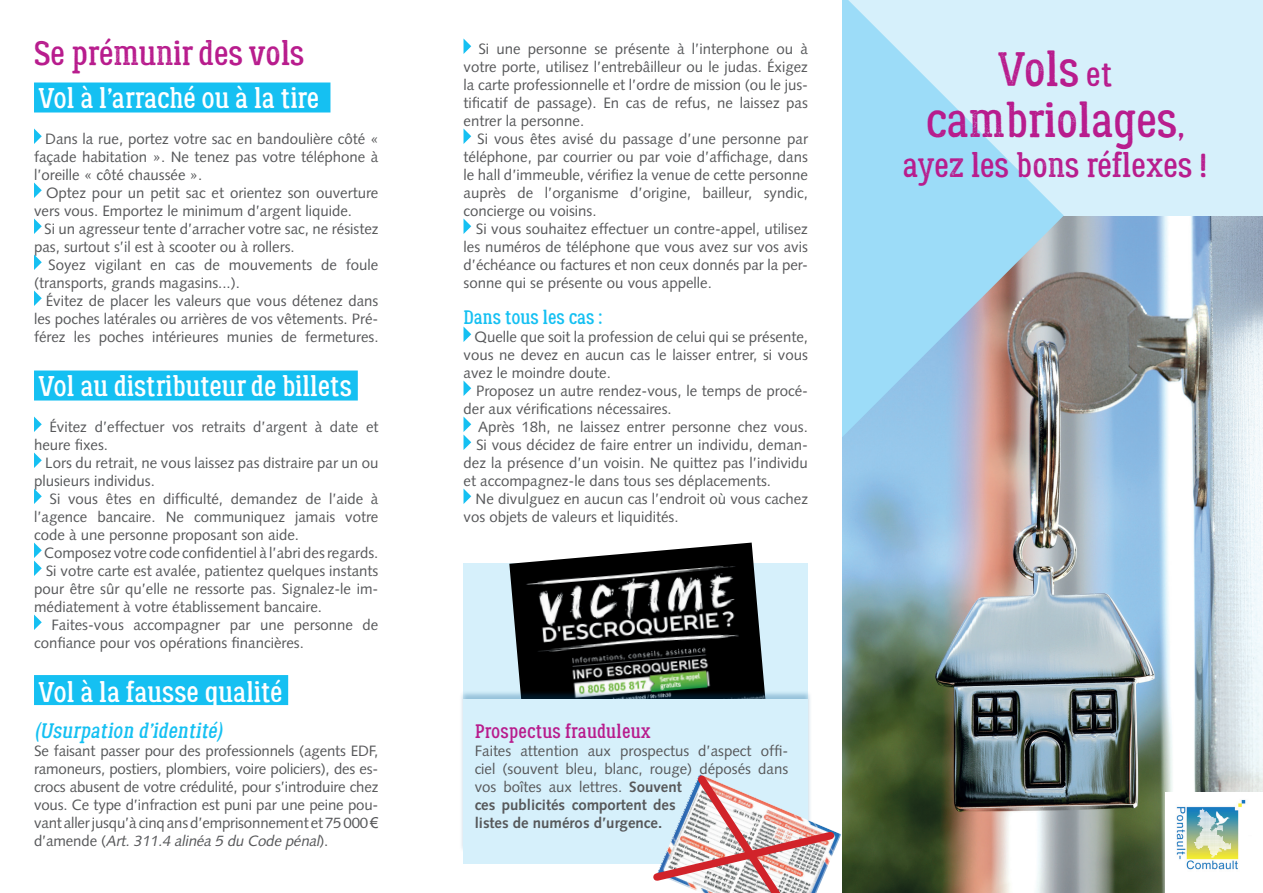
<style>
.page{position:relative;width:1263px;height:893px;background:#fff}
.page>*{position:absolute;margin:0;border:0;box-sizing:border-box;transform-origin:0 0}
.t1{font:48px/51px "Lumberjack Rough";color:#b81c8d;text-align:center}
.t2{font:33.75px "Lumberjack Rough";color:#b81c8d}
.t3{font:28.5px "Lumberjack";color:#fff}
.t4{font:italic 21px "Lumberjack";color:#15c0f2}
.t5{font:19.5px "Lumberjack";letter-spacing:.01em;color:#b81c8d}
.t6{font:19.5px "Lumberjack";color:#15c0f2}
.t7{font:15px/18px "Syntax";color:#57585a;text-align:justify}
.s1{font-family:"Arial"}
.s2{font-style:italic}
.s3{font-weight:700}
.s4{font-size:33.75px}
</style>
<div class="page">
<img style="left:842px;top:216px;width:421px;height:677px">
<div style="left:803px;top:0;width:460px;height:216px;background:#d6f0fb"></div>
<svg style="left:841px;top:0;width:223px;height:437px;fill:#9cdcf8"></svg>
<div style="left:1165px;top:792px;width:98px;height:101px;background:#fff"></div>
<img style="left:1176px;top:799px;width:70px;height:71px">
<div style="left:421px;top:0;width:420px;height:893px;background:#fff"></div>
<svg style="left:463px;top:38px;width:8px;height:16px"></svg>
<svg style="left:463px;top:128px;width:8px;height:16px"></svg>
<svg style="left:463px;top:218px;width:8px;height:16px"></svg>
<svg style="left:463px;top:326px;width:8px;height:16px"></svg>
<svg style="left:463px;top:380px;width:8px;height:16px"></svg>
<svg style="left:463px;top:416px;width:8px;height:34px"></svg>
<svg style="left:463px;top:488px;width:8px;height:16px"></svg>
<div style="left:34px;top:83px;width:296px;height:30px;background:#15c0f2"></div>
<div style="left:34px;top:371px;width:324px;height:30px;background:#15c0f2"></div>
<div style="left:34px;top:675px;width:254px;height:30px;background:#15c0f2"></div>
<svg style="left:34px;top:128px;width:8px;height:16px"></svg>
<svg style="left:34px;top:182px;width:8px;height:16px"></svg>
<svg style="left:34px;top:218px;width:8px;height:16px"></svg>
<svg style="left:34px;top:254px;width:8px;height:16px"></svg>
<svg style="left:34px;top:290px;width:8px;height:16px"></svg>
<svg style="left:34px;top:416px;width:8px;height:16px"></svg>
<svg style="left:34px;top:452px;width:8px;height:16px"></svg>
<svg style="left:34px;top:488px;width:8px;height:16px"></svg>
<svg style="left:34px;top:542px;width:8px;height:34px"></svg>
<svg style="left:34px;top:614px;width:8px;height:16px"></svg>
<div style="left:463px;top:563px;width:345px;height:301px;background:#d6f0fb"></div>
<img style="left:509px;top:543px;width:256px;height:147px">
<div style="left:459px;top:690px;width:353px;height:163px;background:#00558d;opacity:.3"></div>
<div style="left:463px;top:699px;width:345px;height:153px;background:#d6f0fb"></div>
<svg style="left:648px;top:769px;width:191px;height:124px"></svg>
<h2 class="t2" style="left:34px;top:32px;width:272px">Se prémunir des vols</h2>
<h3 class="t3" style="left:39px;top:81px;width:282px">Vol à l’arraché ou à la tire</h3>
<p class="t7" style="left:34px;top:130px;width:346px;text-indent:11px">Dans la rue, portez votre sac en bandoulière côté « façade habitation ». Ne tenez pas votre téléphone à l’oreille « côté chaussée ».</p>
<p class="t7" style="left:34px;top:184px;width:346px;text-indent:12px">Optez pour un petit sac et orientez son ouverture vers vous. Emportez le minimum d’argent liquide.</p>
<p class="t7" style="left:34px;top:220px;width:346px;text-indent:10px">Si un agresseur tente d’arracher votre sac, ne résistez pas, surtout s’il est à scooter ou à rollers.</p>
<p class="t7" style="left:34px;top:256px;width:346px;text-indent:14px">Soyez vigilant en cas de mouvements de foule (transports, grands magasins...).</p>
<p class="t7" style="left:34px;top:292px;width:346px;text-indent:12px">Évitez de placer les valeurs que vous détenez dans les poches latérales ou arrières de vos vêtements. Pré&shy;férez les poches intérieures munies de fermetures.</p>
<h3 class="t3" style="left:39px;top:369px;width:315px">Vol au distributeur de billets</h3>
<p class="t7" style="left:34px;top:418px;width:346px;text-indent:15px">Évitez d’effectuer vos retraits d’argent à date et heure fixes.</p>
<p class="t7" style="left:34px;top:454px;width:346px;text-indent:11px">Lors du retrait, ne vous laissez pas distraire par un ou plusieurs individus.</p>
<p class="t7" style="left:34px;top:490px;width:346px;text-indent:16px">Si vous êtes en difficulté, demandez de l’aide à l’agence bancaire. Ne communiquez jamais votre code à une personne proposant son aide.</p>
<p class="t7" style="left:44px;top:544px;width:336px">Composez votre code confidentiel à l’abri des regards.</p>
<p class="t7" style="left:46px;top:562px;width:334px">Si votre carte est avalée, patientez quelques instants</p>
<p class="t7" style="left:34px;top:580px;width:346px">pour être sûr qu’elle ne ressorte pas. Signalez-le im-</p>
<p class="t7" style="left:34px;top:598px;width:290px">médiatement à votre établissement bancaire.</p>
<p class="t7" style="left:51px;top:616px;width:329px">Faites-vous accompagner par une personne de</p>
<p class="t7" style="left:34px;top:634px;width:271px">confiance pour vos opérations financières.</p>
<h3 class="t3" style="left:39px;top:675px;width:245px">Vol à la fausse qualité</h3>
<h3 class="t4" style="left:34px;top:718px;width:195px">(Usurpation d’identité)</h3>
<p class="t7" style="left:34px;top:742px;width:346px">Se faisant passer pour des professionnels (agents EDF, ramoneurs, postiers, plombiers, voire policiers), des es&shy;crocs abusent de votre crédulité, pour s’introduire chez vous. Ce type d’infraction est puni par une peine pou&shy;vant aller jusqu’à cinq ans d’emprisonnement et 75 000 <span class="s1">€ </span>d ’ a m e n d e (<span class="s2">Art.311.4 alinéa 5 du Code pénal</span>) .</p>
<p class="t7" style="left:463px;top:40px;width:346px;text-indent:15px">Si une personne se présente à l’interphone ou à votre porte, utilisez l’entrebâilleur ou le judas. Éxigez la carte professionnelle et l’ordre de mission (ou le jus&shy;tificatif de passage). En cas de refus, ne laissez pas entrer la personne.</p>
<p class="t7" style="left:463px;top:130px;width:346px;text-indent:14px">Si vous êtes avisé du passage d’une personne par téléphone, par courrier ou par voie d’affichage, dans le hall d’immeuble, vérifiez la venue de cette personne auprès de l’organisme d’origine, bailleur, syndic, concierge ou voisins.</p>
<p class="t7" style="left:463px;top:220px;width:346px;text-indent:12px">Si vous souhaitez effectuer un contre-appel, utilisez les numéros de téléphone que vous avez sur vos avis d’échéance ou factures et non ceux donnés par la per&shy;sonne qui se présente ou vous appelle.</p>
<h3 class="t6" style="left:463px;top:305px;width:140px">Dans tous les cas :</h3>
<p class="t7" style="left:463px;top:328px;width:346px;text-indent:11px">Quelle que soit la profession de celui qui se présente, vous ne devez en aucun cas le laisser entrer, si vous avez le moindre doute.</p>
<p class="t7" style="left:463px;top:382px;width:346px;text-indent:13px">Proposez un autre rendez-vous, le temps de procé&shy;der aux vérifications nécessaires.</p>
<p class="t7" style="left:478px;top:418px;width:331px">Après 18h, ne laissez entrer personne chez vous.</p>
<p class="t7" style="left:476px;top:436px;width:333px">Si vous décidez de faire entrer un individu, deman-</p>
<p class="t7" style="left:463px;top:454px;width:346px">dez la présence d’un voisin. Ne quittez pas l’individu</p>
<p class="t7" style="left:463px;top:472px;width:309px">et accompagnez-le dans tous ses déplacements.</p>
<p class="t7" style="left:475px;top:490px;width:334px">Ne divulguez en aucun cas l’endroit où vous cachez</p>
<p class="t7" style="left:463px;top:508px;width:217px">vos objets de valeurs et liquidités.</p>
<h3 class="t5" style="left:475px;top:719px;width:178px">Prospectus frauduleux</h3>
<p class="t7" style="left:475px;top:742px;width:315px;text-align:left">Faites attention aux prospectus d’aspect offi&shy;ciel (souvent bleu, blanc, rouge) déposés dans vos boîtes aux lettres. <span class="s3">Souvent<br>ces publicités comportent des<br>listes de numéros d’urgence.</span></p>
<h1 class="t1" style="left:926px;top:44px;width:260px">Vols <span class="s4">et </span>cambriolages<span class="s4">,</span></h1>
<h2 class="t2" style="left:903px;top:144px;width:306px">ayez les bons réflexes !</h2>
</div>
